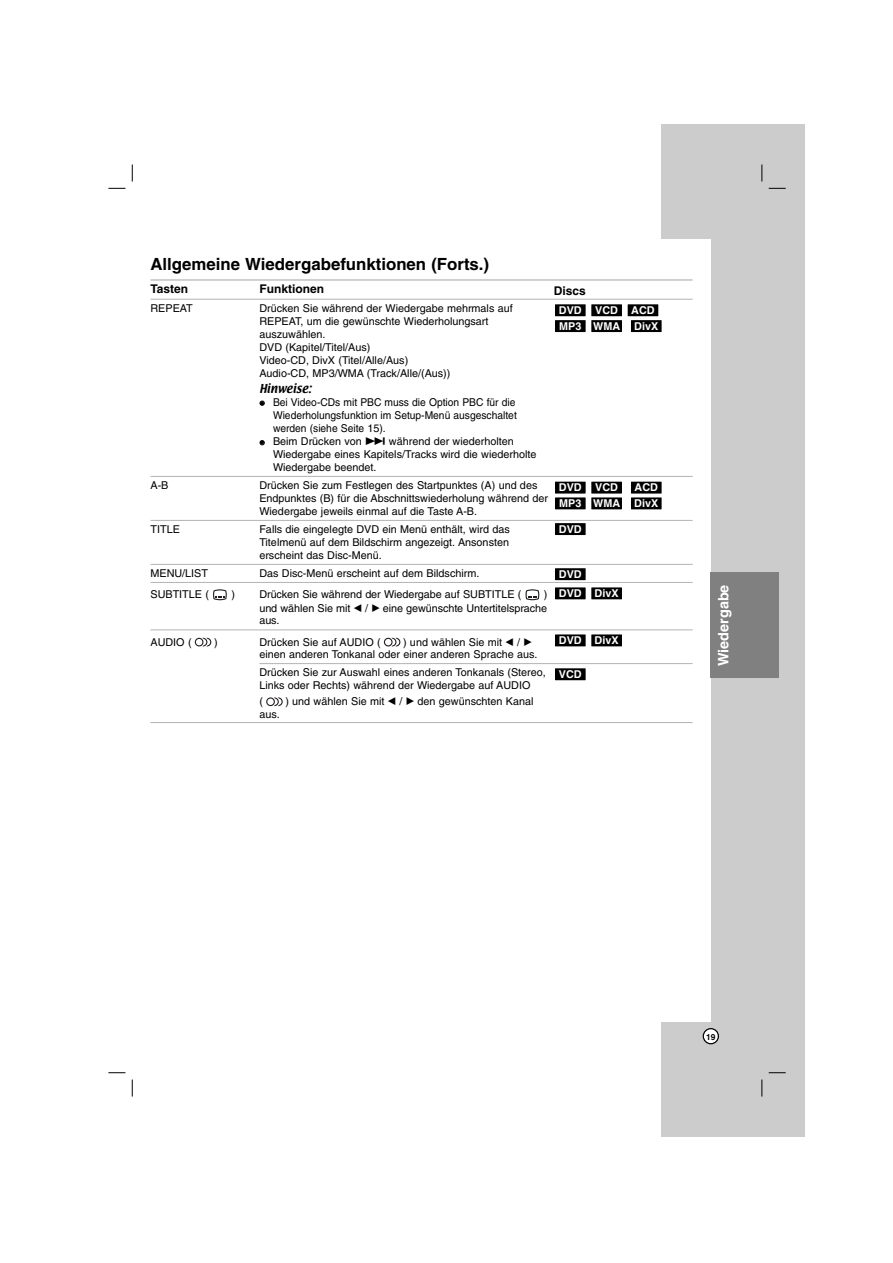
<style>
.page{position:relative;width:893px;height:1263px;background:#fff}
.page>*{position:absolute;margin:0;border:0;box-sizing:border-box;transform-origin:0 0}
.t1{font:700 16.8px "Helvetica";color:#000}
.t2{font:700 14.4px "Helvetica";color:#fff}
.t3{font:700 12px "Helvetica";color:#000}
.t4{font:10.8px/12.9px "Helvetica";color:#000}
.t5{font:10.8px/13.2px "Helvetica";color:#000;scale:.95 1}
.t6{font:700 10.8px "Helvetica";color:#fff}
.t7{font:10.8px "Textile";color:#000}
.t8{font:700 8.4px "Helvetica";color:#000}
.s1{font-family:"Sony PS Common"}
</style>
<div class="page">
<div style="left:661px;top:124px;width:143px;height:1013px;background:#ccc"></div>
<div style="left:601px;top:239px;width:109px;height:783px;background:#fff"></div>
<svg style="left:702px;top:1028px;width:17px;height:16px"></svg>
<div style="left:710px;top:573px;width:68px;height:105px;background:#808080"></div>
<svg style="left:132px;top:165px;width:1px;height:17px"></svg>
<svg style="left:761px;top:165px;width:1px;height:17px"></svg>
<svg style="left:132px;top:1080px;width:1px;height:17px"></svg>
<svg style="left:761px;top:1080px;width:1px;height:17px"></svg>
<svg style="left:108px;top:188px;width:17px;height:1px"></svg>
<svg style="left:768px;top:188px;width:17px;height:1px"></svg>
<svg style="left:108px;top:1072px;width:17px;height:1px"></svg>
<svg style="left:768px;top:1072px;width:17px;height:1px"></svg>
<hr style="left:150px;top:279px;width:542px;height:2px;background:#b3b3b3">
<hr style="left:150px;top:299px;width:542px;height:1px;background:#b3b3b3">
<hr style="left:150px;top:476px;width:542px;height:1px;background:#b3b3b3">
<hr style="left:150px;top:520px;width:542px;height:1px;background:#b3b3b3">
<hr style="left:150px;top:564px;width:542px;height:1px;background:#b3b3b3">
<hr style="left:150px;top:582px;width:542px;height:1px;background:#b3b3b3">
<hr style="left:150px;top:630px;width:542px;height:1px;background:#b3b3b3">
<hr style="left:259px;top:663px;width:433px;height:1px;background:#b3b3b3">
<hr style="left:150px;top:722px;width:542px;height:1px;background:#b3b3b3">
<svg style="left:266px;top:697px;width:17px;height:9px"></svg>
<svg style="left:383px;top:637px;width:18px;height:10px"></svg>
<svg style="left:384px;top:638px;width:16px;height:8px"></svg>
<svg style="left:194px;top:637px;width:18px;height:10px"></svg>
<svg style="left:195px;top:638px;width:16px;height:8px"></svg>
<svg style="left:525px;top:589px;width:14px;height:11px"></svg>
<svg style="left:213px;top:589px;width:14px;height:11px"></svg>
<div style="left:555px;top:668px;width:30px;height:12px;background:#000"></div>
<div style="left:591px;top:634px;width:31px;height:12px;background:#000"></div>
<div style="left:555px;top:634px;width:30px;height:12px;background:#000"></div>
<div style="left:591px;top:587px;width:31px;height:12px;background:#000"></div>
<div style="left:555px;top:587px;width:30px;height:12px;background:#000"></div>
<div style="left:555px;top:568px;width:30px;height:12px;background:#000"></div>
<div style="left:555px;top:523px;width:30px;height:12px;background:#000"></div>
<div style="left:631px;top:497px;width:30px;height:12px;background:#000"></div>
<div style="left:591px;top:497px;width:31px;height:12px;background:#000"></div>
<div style="left:555px;top:497px;width:30px;height:12px;background:#000"></div>
<div style="left:631px;top:482px;width:30px;height:12px;background:#000"></div>
<div style="left:591px;top:482px;width:31px;height:12px;background:#000"></div>
<div style="left:555px;top:482px;width:30px;height:12px;background:#000"></div>
<div style="left:631px;top:320px;width:30px;height:12px;background:#000"></div>
<div style="left:591px;top:320px;width:31px;height:12px;background:#000"></div>
<div style="left:555px;top:320px;width:30px;height:12px;background:#000"></div>
<div style="left:627px;top:304px;width:31px;height:12px;background:#000"></div>
<div style="left:591px;top:304px;width:31px;height:12px;background:#000"></div>
<div style="left:555px;top:304px;width:30px;height:12px;background:#000"></div>
<h1 class="t1" style="left:150px;top:258px;width:340px">Allgemeine Wiedergabefunktionen (Forts.)</h1>
<p class="t3" style="left:150px;top:285px;width:39px">Tasten</p>
<p class="t3" style="left:259px;top:285px;width:66px">Funktionen</p>
<p class="t4" style="left:150px;top:303px;width:44px">REPEAT</p>
<p class="t4" style="left:259px;top:303px;width:255px">Drücken Sie während der Wiedergabe mehrmals auf REPEAT, um die gewünschte Wiederholungsart auszuwählen.<br>DVD (Kapitel/Titel/Aus)<br>Video-CD, DivX (Titel/Alle/Aus)<br>Audio-CD, MP3/WMA (Track/Alle/(Aus))</p>
<p class="t7" style="left:259px;top:382px;width:53px">Hinweise:</p>
<p class="t5" style="left:273px;top:396px;width:258px">Bei Video-CDs mit PBC muss die Option PBC für die Wiederholungsfunktion im Setup-Menü ausgeschaltet werden (siehe Seite 15).<br>Beim Drücken von <span class="s1">&gt;</span> während der wiederholten</p>
<p class="t4" style="left:273px;top:449px;width:265px">Wiedergabe eines Kapitels/Tracks wird die wiederholte<br>Wiedergabe beendet.</p>
<p class="t4" style="left:150px;top:480px;width:20px">A-B</p>
<p class="t4" style="left:259px;top:480px;width:290px">Drücken Sie zum Festlegen des Startpunktes (A) und des<br>Endpunktes (B) für die Abschnittswiederholung während der<br>Wiedergabe jeweils einmal auf die Taste A-B.</p>
<p class="t4" style="left:150px;top:524px;width:31px">TITLE</p>
<p class="t4" style="left:259px;top:524px;width:252px;text-align:justify">Falls die eingelegte DVD ein Menü enthält, wird das Titelmenü auf dem Bildschirm angezeigt. Ansonsten erscheint das Disc-Menü.</p>
<p class="t4" style="left:150px;top:568px;width:59px">MENU/LIST</p>
<p class="t4" style="left:259px;top:568px;width:221px">Das Disc-Menü erscheint auf dem Bildschirm.</p>
<p class="t4" style="left:150px;top:589px;width:60px">SUBTITLE (</p>
<p class="t4" style="left:231px;top:589px;width:5px">)</p>
<p class="t4" style="left:259px;top:589px;width:264px">Drücken Sie während der Wiedergabe auf SUBTITLE (</p>
<p class="t3" style="left:554px;top:286px;width:34px">Discs</p>
<p class="t6" style="left:559px;top:306px;width:24px">DVD</p>
<p class="t6" style="left:595px;top:306px;width:61px">VCD ACD</p>
<p class="t6" style="left:559px;top:322px;width:62px">MP3 WMA</p>
<p class="t6" style="left:634px;top:322px;width:26px">DivX</p>
<p class="t6" style="left:559px;top:484px;width:24px">DVD</p>
<p class="t6" style="left:595px;top:484px;width:24px">VCD</p>
<p class="t6" style="left:634px;top:484px;width:25px">ACD</p>
<p class="t6" style="left:559px;top:499px;width:62px">MP3 WMA</p>
<p class="t6" style="left:634px;top:499px;width:26px">DivX</p>
<p class="t6" style="left:559px;top:525px;width:24px">DVD</p>
<p class="t6" style="left:559px;top:570px;width:24px">DVD</p>
<p class="t6" style="left:559px;top:589px;width:61px">DVD DivX</p>
<p class="t4" style="left:259px;top:589px;width:290px;line-height:13.8px;text-align:right">)<br>und wählen Sie mit <span class="s1">b</span> / <span class="s1">B</span> eine gewünschte Untertitelsprache</p>
<p class="t4" style="left:259px;top:615px;width:22px">aus.</p>
<p class="t4" style="left:150px;top:636px;width:43px">AUDIO (</p>
<p class="t4" style="left:214px;top:636px;width:5px">)</p>
<p class="t4" style="left:259px;top:636px;width:123px">Drücken Sie auf AUDIO (</p>
<p class="t4" style="left:259px;top:637px;width:280px;line-height:12.5px;text-indent:144px">) und wählen Sie mit <span class="s1">b</span> / <span class="s1">B </span>einen anderen Tonkanal oder einer anderen Sprache aus.</p>
<p class="t4" style="left:259px;top:667px;width:288px">Drücken Sie zur Auswahl eines anderen Tonkanals (Stereo,<br>Links oder Rechts) während der Wiedergabe auf AUDIO</p>
<p class="t4" style="left:259px;top:696px;width:5px">(</p>
<p class="t4" style="left:285px;top:696px;width:249px">) und wählen Sie mit <span class="s1">b</span> / <span class="s1">B</span> den gewünschten Kanal</p>
<p class="t4" style="left:259px;top:708px;width:22px">aus.</p>
<p class="t6" style="left:559px;top:636px;width:61px">DVD DivX</p>
<p class="t6" style="left:559px;top:670px;width:24px">VCD</p>
<h2 class="t2" style="left:718px;top:666px;width:83px;rotate:-90deg">Wiedergabe</h2>
<p class="t8" style="left:706px;top:1034px;width:11px">19</p>
</div>
